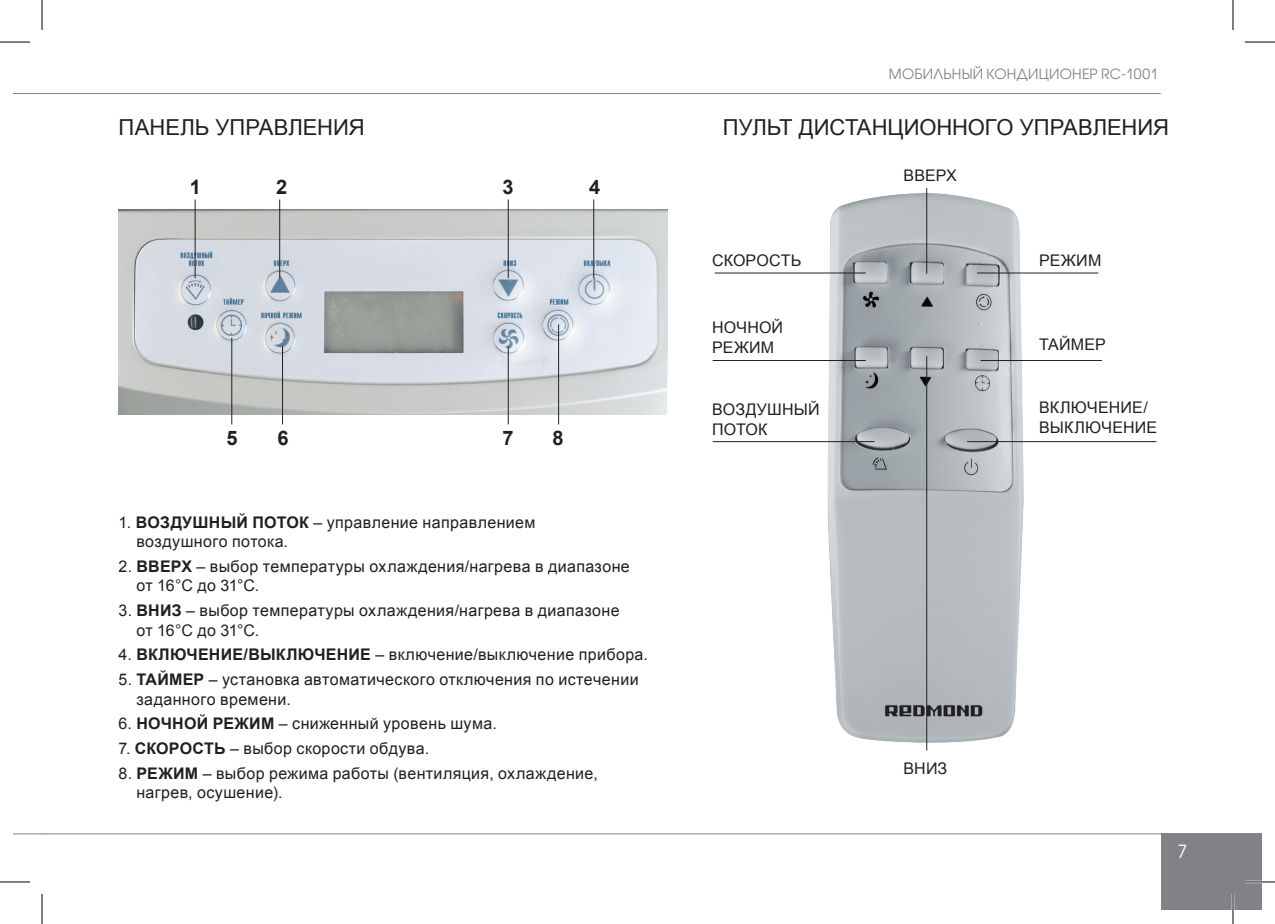
<style>
.page{position:relative;width:1275px;height:924px;background:#fff}
.page>*{position:absolute;margin:0;border:0;box-sizing:border-box;transform-origin:0 0}
.t1{font:22px "Arial";letter-spacing:-.005em;color:#231f20}
.t2{font:700 20px "Arial";color:#231f20}
.t3{font:18px "Avant Garde Gothic C";color:#fff}
.t4{font:16px/19.2px "Arial";letter-spacing:.025em;color:#231f20}
.t5{font:14px "Avant Garde Gothic C";letter-spacing:.02em;color:#808285}
.s1{font-weight:700}
</style>
<div class="page">
<svg style="left:14px;top:93px;width:28px;height:1px"></svg>
<svg style="left:14px;top:833px;width:28px;height:1px"></svg>
<div style="left:1161px;top:833px;width:100px;height:76px;background:#808285"></div>
<hr style="left:42px;top:93px;width:1118px;height:1px;background:#808285">
<hr style="left:42px;top:833px;width:1219px;height:1px;background:#808285">
<img style="left:119px;top:209px;width:548px;height:205px">
<img style="left:819px;top:188px;width:215px;height:563px">
<hr style="left:195px;top:199px;width:1px;height:79px;background:#241f21">
<hr style="left:231px;top:338px;width:1px;height:86px;background:#241f21">
<hr style="left:282px;top:346px;width:1px;height:78px;background:#241f21">
<hr style="left:508px;top:346px;width:1px;height:78px;background:#241f21">
<hr style="left:558px;top:324px;width:1px;height:100px;background:#241f21">
<hr style="left:279px;top:199px;width:1px;height:79px;background:#241f21">
<hr style="left:508px;top:199px;width:1px;height:79px;background:#241f21">
<hr style="left:593px;top:199px;width:1px;height:79px;background:#241f21">
<hr style="left:715px;top:272px;width:150px;height:1px;background:#241f21">
<hr style="left:977px;top:272px;width:121px;height:1px;background:#241f21">
<hr style="left:712px;top:360px;width:153px;height:1px;background:#241f21">
<hr style="left:712px;top:441px;width:162px;height:1px;background:#241f21">
<hr style="left:967px;top:441px;width:189px;height:1px;background:#241f21">
<hr style="left:980px;top:360px;width:122px;height:1px;background:#241f21">
<hr style="left:926px;top:188px;width:1px;height:85px;background:#241f21">
<hr style="left:926px;top:356px;width:1px;height:394px;background:#241f21">
<hr style="left:1245px;top:880px;width:30px;height:2px;background:#fff">
<hr style="left:1231px;top:893px;width:3px;height:30px;background:#fff">
<hr style="left:0;top:42px;width:30px;height:1px;background:#000">
<hr style="left:1245px;top:42px;width:30px;height:1px;background:#000">
<hr style="left:0;top:881px;width:30px;height:1px;background:#000">
<hr style="left:1245px;top:881px;width:30px;height:1px;background:#000">
<hr style="left:42px;top:0;width:1px;height:30px;background:#000">
<hr style="left:42px;top:893px;width:1px;height:30px;background:#000">
<hr style="left:1232px;top:0;width:1px;height:30px;background:#000">
<hr style="left:1232px;top:893px;width:1px;height:30px;background:#000">
<p class="t5" style="left:889px;top:66px;width:270px">МОБИЛЬНЫЙ КОНДИЦИОНЕР RC-1001</p>
<h1 class="t1" style="left:119px;top:112px;width:248px">ПАНЕЛЬ УПРАВЛЕНИЯ</h1>
<h1 class="t1" style="left:723px;top:112px;width:448px">ПУЛЬТ ДИСТАНЦИОННОГО УПРАВЛЕНИЯ</h1>
<p class="t2" style="left:190px;top:173px;width:13px">1</p>
<p class="t4" style="left:903px;top:166px;width:55px">ВВЕРХ</p>
<p class="t2" style="left:276px;top:173px;width:13px">2</p>
<p class="t2" style="left:502px;top:173px;width:13px">3</p>
<p class="t2" style="left:589px;top:173px;width:13px">4</p>
<p class="t4" style="left:712px;top:250px;width:91px">СКОРОСТЬ</p>
<p class="t4" style="left:1039px;top:250px;width:64px">РЕЖИМ</p>
<p class="t2" style="left:227px;top:425px;width:13px">5</p>
<p class="t2" style="left:277px;top:425px;width:13px">6</p>
<p class="t2" style="left:502px;top:425px;width:13px">7</p>
<p class="t2" style="left:552px;top:425px;width:13px">8</p>
<p class="t4" style="left:712px;top:317px;width:73px;line-height:20px">НОЧНОЙ<br>РЕЖИМ</p>
<p class="t4" style="left:712px;top:399px;width:109px;line-height:20px">ВОЗДУШНЫЙ<br>ПОТОК</p>
<p class="t4" style="left:1039px;top:335px;width:68px">ТАЙМЕР</p>
<p class="t4" style="left:1039px;top:397px;width:119px;line-height:20px">ВКЛЮЧЕНИЕ/<br>ВЫКЛЮЧЕНИЕ</p>
<p class="t4" style="left:136px;top:512px;width:401px;text-indent:-18px">1. <span class="s1">ВОЗДУШНЫЙ ПОТОК</span> – управление направлением воздушного потока.</p>
<p class="t4" style="left:136px;top:557px;width:495px;text-indent:-18px">2. <span class="s1">ВВЕРХ</span> – выбор температуры охлаждения/нагрева в диапазоне от 16°С до 31°С.</p>
<p class="t4" style="left:136px;top:601px;width:485px;text-indent:-18px">3. <span class="s1">ВНИЗ</span> – выбор температуры охлаждения/нагрева в диапазоне от 16°С до 31°С.</p>
<p class="t4" style="left:119px;top:645px;width:531px">4. <span class="s1">ВКЛЮЧЕНИЕ/ВЫКЛЮЧЕНИЕ</span> – включение/выключение прибора.</p>
<p class="t4" style="left:136px;top:670px;width:504px;text-indent:-18px">5. <span class="s1">ТАЙМЕР</span> – установка автоматического отключения по истечении заданного времени.</p>
<p class="t4" style="left:119px;top:714px;width:380px">6. <span class="s1">НОЧНОЙ РЕЖИМ</span> – сниженный уровень шума.</p>
<p class="t4" style="left:119px;top:738px;width:312px">7. <span class="s1">СКОРОСТЬ</span> – выбор скорости обдува.</p>
<p class="t4" style="left:136px;top:763px;width:463px;text-indent:-18px">8. <span class="s1">РЕЖИМ</span> – выбор режима работы (вентиляция, охлаждение, нагрев, осушение).</p>
<p class="t4" style="left:903px;top:759px;width:45px">ВНИЗ</p>
<p class="t3" style="left:1177px;top:840px;width:11px">7</p>
</div>
